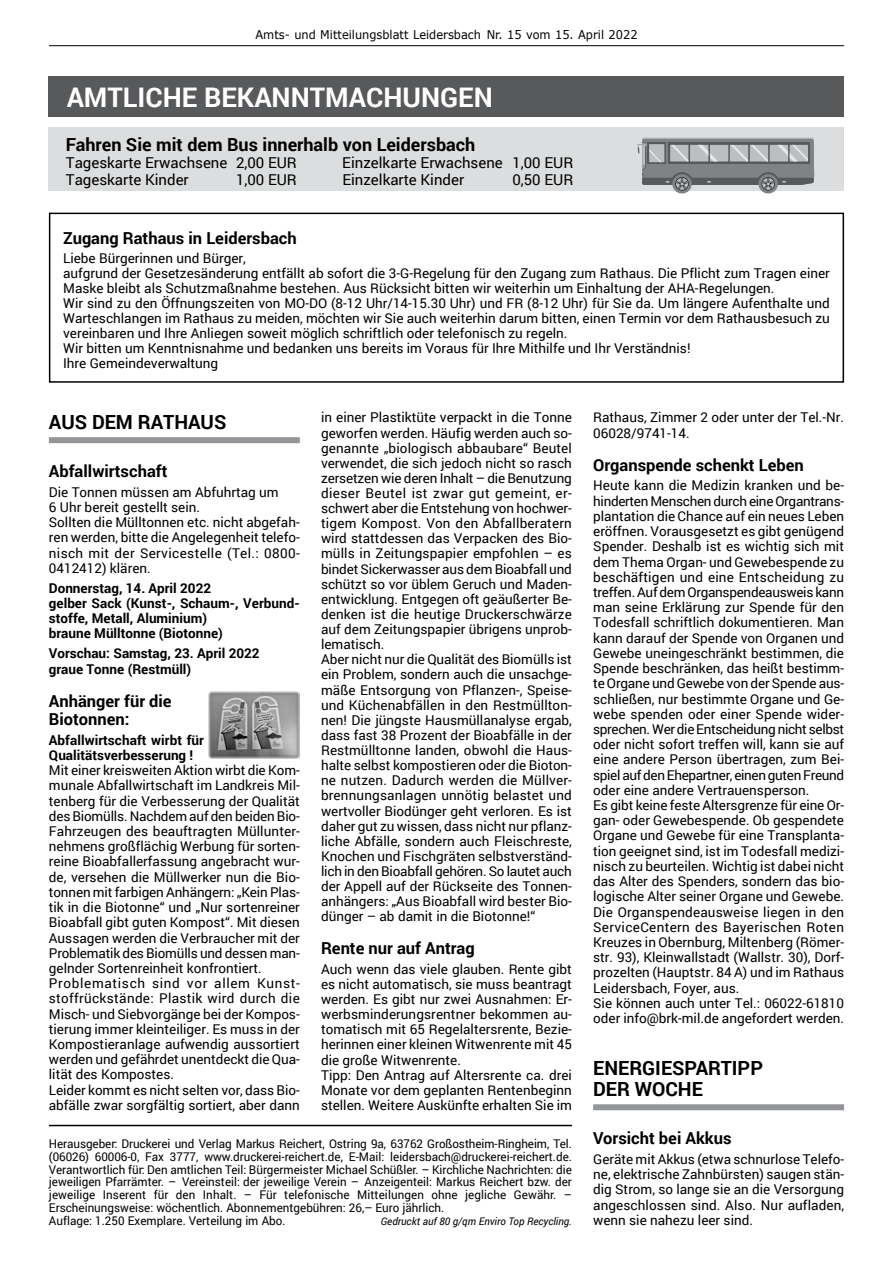
<style>
.page{position:relative;width:893px;height:1263px;background:#fff}
.page>*{position:absolute;margin:0;border:0;box-sizing:border-box;transform-origin:0 0}
.t1{font:700 27px "Roboto";color:#fff}
.t2{font:700 19.5px/21.1px "Roboto";color:#000}
.t3{font:700 18px "Roboto";color:#000}
.t4{font:700 16.5px/18.1px "Roboto";color:#000}
.t5{font:15px "Roboto";color:#000}
.t6{font:13.5px/15.1px "Roboto";color:#000}
.t7{font:700 13.5px/15.1px "Roboto";color:#000}
.t8{font:12px/12.8px "Roboto";color:#000}
.t9{font:12px "Verdana";color:#000;scale:.95 1}
.t10{font:italic 10.5px "Roboto";color:#000}
</style>
<div class="page">
<hr style="left:49px;top:45px;width:795px;height:1px;background:#000">
<div style="left:49px;top:437px;width:251px;height:6px;background:#939598"></div>
<div style="left:49px;top:128px;width:795px;height:63px;background:#dcddde"></div>
<svg style="left:672px;top:174px;width:20px;height:19px"></svg>
<svg style="left:758px;top:174px;width:20px;height:19px"></svg>
<svg style="left:637px;top:137px;width:177px;height:53px;background:#939597"></svg>
<div style="left:49px;top:77px;width:795px;height:40px;background:#58595b"></div>
<hr style="left:49px;top:1125px;width:523px;height:1px;background:#000">
<div style="left:593px;top:1104px;width:251px;height:6px;background:#939598"></div>
<div style="left:49px;top:213px;width:795px;height:170px;border:2px solid #000"></div>
<img style="left:208px;top:691px;width:92px;height:68px">
<p class="t9" style="left:255px;top:27px;width:404px">Amts- und Mitteilungsblatt Leidersbach Nr. 15 vom 15. April 2022</p>
<h1 class="t1" style="left:67px;top:78px;width:428px">AMTLICH E BEKANNTMACH UNGEN</h1>
<h3 class="t3" style="left:66px;top:132px;width:411px">Fahren Sie mit dem Bus innerhalb von Leidersbach</h3>
<p class="t5" style="left:66px;top:152px;width:232px">Tageskarte Erwachsene 2,00 EUR</p>
<p class="t5" style="left:342px;top:152px;width:232px">Einzelkarte Erwachsene 1,00 EUR</p>
<p class="t5" style="left:66px;top:169px;width:124px">Tageskarte Kinder</p>
<p class="t5" style="left:236px;top:169px;width:62px">1,00 EUR</p>
<p class="t5" style="left:342px;top:169px;width:123px">Einzelkarte Kinder</p>
<p class="t5" style="left:512px;top:169px;width:62px">0,50 EUR</p>
<p class="t4" style="left:63px;top:229px;width:235px">Zugang Rathaus in Leidersbach</p>
<p class="t6" style="left:63px;top:251px;width:768px">Liebe Bürgerinnen und Bürger,<br>aufgrund der Gesetzesänderung entfällt ab sofort die 3-G-Regelung für den Zugang zum Rathaus. Die Pflicht zum Tragen einer Maske bleibt als Schutzmaßnahme bestehen. Aus Rücksicht bitten wir weiterhin um Einhaltung der AHA-Regelungen.<br>Wir sind zu den Öffnungszeiten von MO-DO (8-12 Uhr/14-15.30 Uhr) und FR (8-12 Uhr) für Sie da. Um längere Aufenthalte und Warteschlangen im Rathaus zu meiden, möchten wir Sie auch weiterhin darum bitten, einen Termin vor dem Rathausbesuch zu vereinbaren und Ihre Anliegen soweit möglich schriftlich oder telefonisch zu regeln.<br>Wir bitten um Kenntnisnahme und bedanken uns bereits im Voraus für Ihre Mithilfe und Ihr Verständnis!<br>Ihre Gemeindeverwaltung</p>
<h2 class="t2" style="left:49px;top:410px;width:57px">Aus dem</h2>
<h2 class="t2" style="left:138px;top:410px;width:13px">Rat</h2>
<h2 class="t2" style="left:174px;top:410px;width:28px">haus</h2>
<p class="t4" style="left:49px;top:462px;width:120px">Abfallwirtschaft</p>
<p class="t6" style="left:49px;top:484px;width:252px">Die Tonnen müssen am Abfuhrtag um<br>6 Uhr bereit gestellt sein.<br>Sollten die Mülltonnen etc. nicht abgefah&shy;ren werden, bitte die Angelegenheit telefo&shy;nisch mit der Servicestelle (Tel.: 0800- 0412412) klären.</p>
<p class="t7" style="left:49px;top:580px;width:252px">Donnerstag, 14. April 2022<br>gelber Sack (Kunst-, Schaum-, Verbund&shy;stoffe, Metall, Aluminium)<br>braune Mülltonne (Biotonne)</p>
<p class="t7" style="left:49px;top:645px;width:212px">Vorschau: Samstag, 23. April 2022 graue Tonne (Restmüll)</p>
<p class="t4" style="left:49px;top:691px;width:124px">Anhänger für die<br>Biotonnen:</p>
<p class="t7" style="left:49px;top:732px;width:157px">Abfallwirtschaft wirbt für<br>Qualitätsverbesserung !</p>
<p class="t6" style="left:49px;top:762px;width:252px">Mit einer kreisweiten Aktion wirbt die Kom&shy;munale Abfallwirtschaft im Landkreis Mil&shy;tenberg für die Verbesserung der Qualität des Biomülls. Nachdem auf den beiden Bio-Fahrzeugen des beauftragten Müllunter&shy;nehmens großflächig Werbung für sorten&shy;reine Bioabfallerfassung angebracht wur&shy;de, versehen die Müllwerker nun die Bio&shy;tonnen mit farbigen Anhängern: „Kein Plas&shy;tik in die Biotonne“ und „Nur sortenreiner Bioabfall gibt guten Kompost“. Mit diesen Aussagen werden die Verbraucher mit der Problematik des Biomülls und dessen man&shy;gelnder Sortenreinheit konfrontiert.<br>Problematisch sind vor allem Kunst&shy;stoffrückstände: Plastik wird durch die Misch- und Siebvorgänge bei der Kompos&shy;tierung immer kleinteiliger. Es muss in der Kompostieranlage aufwendig aussortiert werden und gefährdet unentdeckt die Qua&shy;lität des Kompostes.<br>Leider kommt es nicht selten vor, dass Bio&shy;abfälle zwar sorgfältig sortiert, aber dann</p>
<p class="t6" style="left:321px;top:409px;width:252px">in einer Plastiktüte verpackt in die Tonne geworfen werden. Häufig werden auch so&shy;genannte „biologisch abbaubare“ Beutel verwendet, die sich jedoch nicht so rasch zersetzen wie deren Inhalt – die Benutzung dieser Beutel ist zwar gut gemeint, er&shy;schwert aber die Entstehung von hochwer&shy;tigem Kompost. Von den Abfallberatern wird stattdessen das Verpacken des Bio&shy;mülls in Zeitungspapier empfohlen – es bindet Sickerwasser aus dem Bioabfall und schützt so vor üblem Geruch und Maden&shy;entwicklung. Entgegen oft geäußerter Be&shy;denken ist die heutige Druckerschwärze auf dem Zeitungspapier übrigens unprob&shy;lematisch.<br>Aber nicht nur die Qualität des Biomülls ist ein Problem, sondern auch die unsachge&shy;mäße Entsorgung von Pflanzen-, Speise&shy;und Küchenabfällen in den Restmüllton&shy;nen! Die jüngste Hausmüllanalyse ergab, dass fast 38 Prozent der Bioabfälle in der Restmülltonne landen, obwohl die Haus&shy;halte selbst kompostieren oder die Bioton&shy;ne nutzen. Dadurch werden die Müllver&shy;brennungsanlagen unnötig belastet und wertvoller Biodünger geht verloren. Es ist daher gut zu wissen, dass nicht nur pflanz&shy;liche Abfälle, sondern auch Fleischreste, Knochen und Fischgräten selbstverständ&shy;lich in den Bioabfall gehören. So lautet auch der Appell auf der Rückseite des Tonnen&shy;anhängers: „Aus Bioabfall wird bester Bio&shy;dünger – ab damit in die Biotonne!“</p>
<p class="t4" style="left:321px;top:939px;width:155px">Rente nur auf Antrag</p>
<p class="t6" style="left:321px;top:961px;width:252px">Auch wenn das viele glauben. Rente gibt es nicht automatisch, sie muss beantragt werden. Es gibt nur zwei Ausnahmen: Er&shy;werbsminderungsrentner bekommen au&shy;tomatisch mit 65 Regelaltersrente, Bezie&shy;herinnen einer kleinen Witwenrente mit 45 die große Witwenrente.<br>Tipp: Den Antrag auf Altersrente ca. drei Monate vor dem geplanten Rentenbeginn stellen. Weitere Auskünfte erhalten Sie im</p>
<p class="t8" style="left:49px;top:1137px;width:525px">Herausgeber: Druckerei und Verlag Markus Reichert, Ostring 9a, 63762 Großostheim-Ringheim, Tel. (06026) 60006-0, Fax 3777, www.druckerei-reichert.de, E-Mail: leidersbach@druckerei-reichert.de.<br>Verantwortlich für: Den amtlichen Teil: Bürgermeister Michael Schüßler. – Kirchliche Nachrichten: die jeweiligen Pfarrämter. – Vereinsteil: der jeweilige Verein – Anzeigenteil: Markus Reichert bzw. der jeweilige Inserent für den Inhalt. – Für telefonische Mitteilungen ohne jegliche Gewähr. – Erscheinungsweise: wöchentlich. Abonnementgebühren: 26,– Euro jährlich.<br>Auflage: 1.250 Exemplare. Verteilung im Abo.</p>
<p class="t10" style="left:381px;top:1213px;width:193px">Gedruckt auf 80 g/qm Enviro Top Recycling.</p>
<p class="t6" style="left:593px;top:409px;width:252px">Rathaus, Zimmer 2 oder unter der Tel.-Nr.<br>06028/9741-14.</p>
<p class="t4" style="left:593px;top:455px;width:212px">Organspende schenkt Leben</p>
<p class="t6" style="left:593px;top:478px;width:252px">Heute kann die Medizin kranken und be&shy;hinderten Menschen durch eine Organtrans&shy;plantation die Chance auf ein neues Leben eröffnen. Vorausgesetzt es gibt genügend Spender. Deshalb ist es wichtig sich mit dem Thema Organ- und Gewebespende zu beschäftigen und eine Entscheidung zu treffen. Auf dem Organspendeausweis kann man seine Erklärung zur Spende für den Todesfall schriftlich dokumentieren. Man kann darauf der Spende von Organen und Gewebe uneingeschränkt bestimmen, die Spende beschränken, das heißt bestimm&shy;te Organe und Gewebe von der Spende aus&shy;schließen, nur bestimmte Organe und Ge&shy;webe spenden oder einer Spende wider&shy;sprechen. Wer die Entscheidung nicht selbst oder nicht sofort treffen will, kann sie auf eine andere Person übertragen, zum Bei&shy;spiel auf den Ehepartner, einen guten Freund oder eine andere Vertrauensperson.<br>Es gibt keine feste Altersgrenze für eine Or&shy;gan- oder Gewebespende. Ob gespendete Organe und Gewebe für eine Transplanta&shy;tion geeignet sind, ist im Todesfall medizi&shy;nisch zu beurteilen. Wichtig ist dabei nicht das Alter des Spenders, sondern das bio&shy;logische Alter seiner Organe und Gewebe.<br>Die Organspendeausweise liegen in den ServiceCentern des Bayerischen Roten Kreuzes in Obernburg, Miltenberg (Römer&shy;str. 93), Kleinwallstadt (Wallstr. 30), Dorf&shy;prozelten (Hauptstr. 84 A) und im Rathaus Leidersbach, Foyer, aus.<br>Sie können auch unter Tel.: 06022-61810 oder info@brk-mil.de angefordert werden.</p>
<h2 class="t2" style="left:593px;top:1056px;width:61px">Energies</h2>
<h2 class="t2" style="left:593px;top:1056px;width:171px;text-indent:91px">parti pp der Woche</h2>
<p class="t4" style="left:593px;top:1129px;width:140px">Vorsicht bei Akkus</p>
<p class="t6" style="left:593px;top:1151px;width:252px;text-align:justify">Geräte mit Akkus (etwa schnurlose Telefo&shy;ne, elektrische Zahnbürsten) saugen stän&shy;dig Strom, so lange sie an die Versorgung angeschlossen sind. Also. Nur aufladen, wenn sie nahezu leer sind.</p>
</div>
